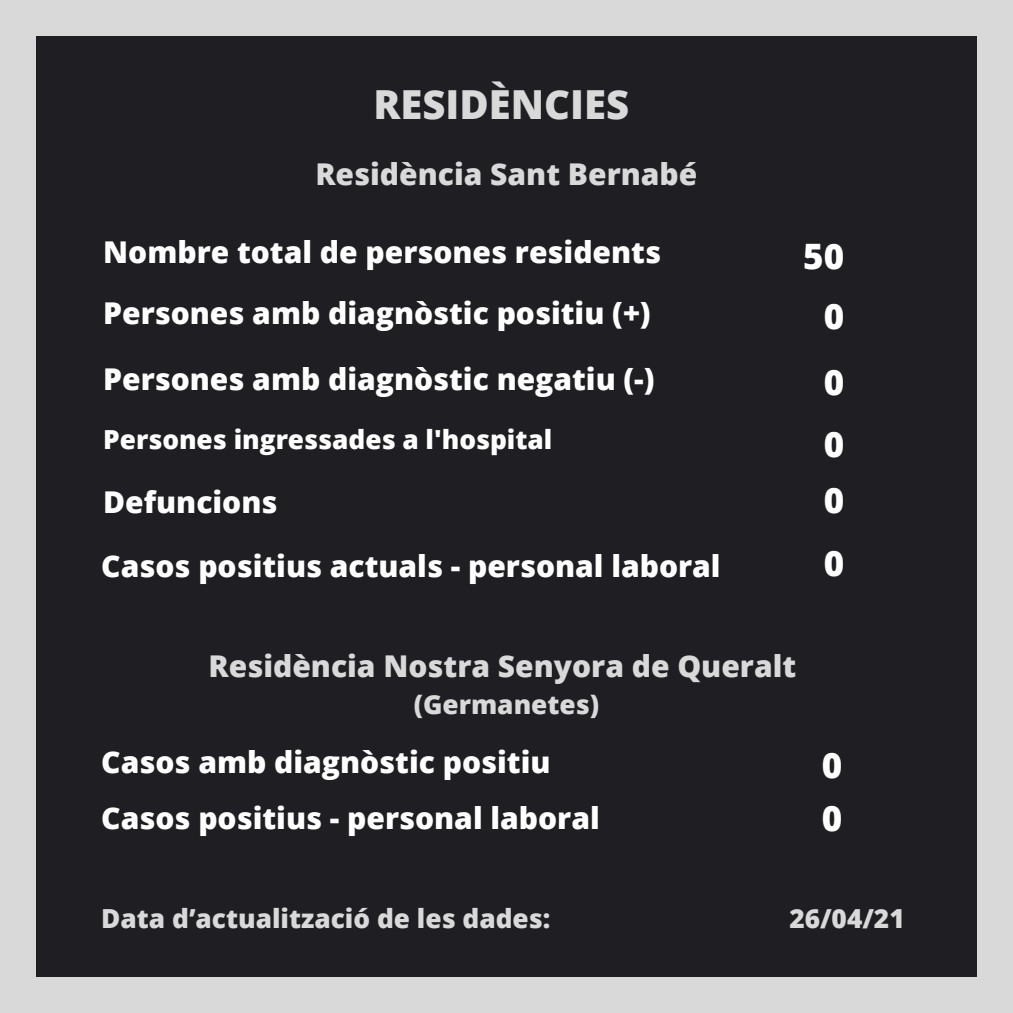
<style>
.page{position:relative;width:1013px;height:1013px;background:#fff}
.page>*{position:absolute;margin:0;border:0;box-sizing:border-box;transform-origin:0 0}
.t1{font:800 40px "Open Sans";color:#d9d9d9}
.t2{font:800 35px "Open Sans";color:#fff}
.t3{font:800 30px "Open Sans";color:#fff}
.t4{font:800 30px "Open Sans";color:#d9d9d9}
.t5{font:800 26.25px "Open Sans";color:#d9d9d9}
.t6{font:800 26.25px "Open Sans";color:#fff}
</style>
<div class="page">
<div style="left:0;top:0;width:1012px;height:1012px;background:#d9d9d9"></div>
<div style="left:36px;top:36px;width:940px;height:940px;background:#1f1e23"></div>
<p class="t1" style="left:373px;top:76px;width:257px">RESIDÈNCIES</p>
<p class="t4" style="left:315px;top:153px;width:383px">Residència Sant Bernabé</p>
<p class="t3" style="left:103px;top:231px;width:559px">Nombre total de persones residents</p>
<p class="t3" style="left:103px;top:292px;width:549px">Persones amb diagnòstic positiu (+)</p>
<p class="t2" style="left:823px;top:292px;width:22px">0</p>
<p class="t2" style="left:803px;top:231px;width:42px">50</p>
<p class="t3" style="left:103px;top:357px;width:553px">Persones amb diagnòstic negatiu (-)</p>
<p class="t2" style="left:823px;top:357px;width:22px">0</p>
<p class="t6" style="left:103px;top:421px;width:450px">Persones ingressades a l'hospital</p>
<p class="t2" style="left:823px;top:420px;width:22px">0</p>
<p class="t3" style="left:103px;top:480px;width:176px">Defuncions</p>
<p class="t2" style="left:823px;top:475px;width:22px">0</p>
<p class="t3" style="left:101px;top:545px;width:621px">Casos positius actuals - personal laboral</p>
<p class="t2" style="left:823px;top:538px;width:22px">0</p>
<p class="t4" style="left:208px;top:644px;width:589px">Residència Nostra Senyora de Queralt</p>
<p class="t5" style="left:413px;top:686px;width:187px">(Germanetes)</p>
<p class="t3" style="left:101px;top:740px;width:450px">Casos amb diagnòstic positiu</p>
<p class="t2" style="left:821px;top:740px;width:22px">0</p>
<p class="t3" style="left:101px;top:797px;width:500px">Casos positius - personal laboral</p>
<p class="t2" style="left:821px;top:793px;width:22px">0</p>
<p class="t5" style="left:101px;top:899px;width:450px">Data d’actualització de les dades:</p>
<p class="t5" style="left:789px;top:899px;width:117px">26/04/21</p>
</div>
